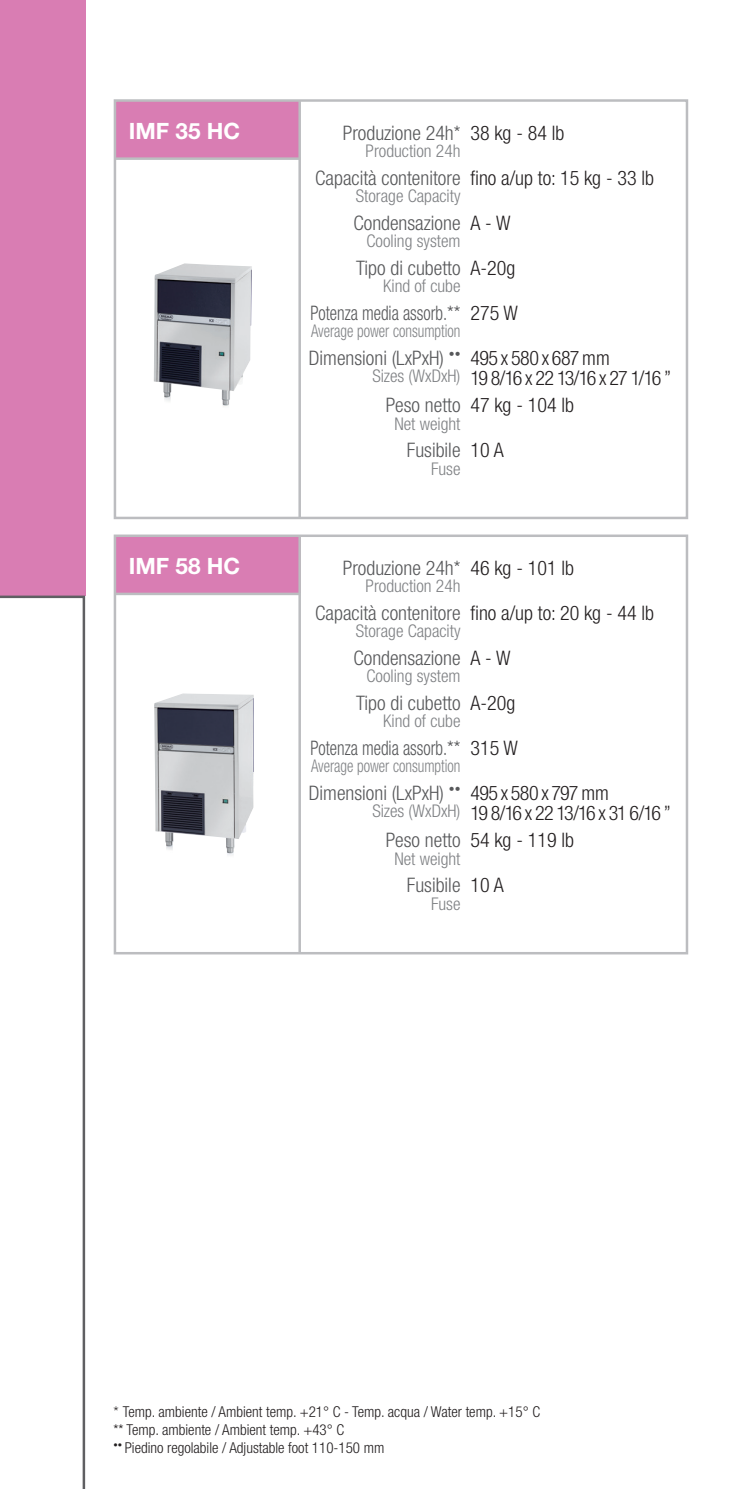
<style>
.page{position:relative;width:745px;height:1489px;background:#fff}
.page>*{position:absolute;margin:0;border:0;box-sizing:border-box;transform-origin:0 0}
.t1{font:700 22.5px "Helvetica Neue LT Std";color:#fff}
.t2{font:300 condensed 20px "Helvetica Neue LT Std";color:#57585a}
.t3{font:300 condensed 20px "Helvetica Neue LT Std";color:#231f20}
.t4{font:300 condensed 20px "Helvetica Neue LT Std";color:#57585a;scale:.85 1}
.t5{font:300 condensed 20px/20px "Helvetica Neue LT Std";letter-spacing:-.035em;color:#231f20}
.t6{font:300 condensed 20px/20px "Helvetica Neue LT Std";letter-spacing:-.045em;color:#231f20}
.t7{font:300 condensed 17.5px "Helvetica Neue LT Std";color:#808285}
.t8{font:300 condensed 17.5px "Helvetica Neue LT Std";color:#808285;scale:.85 1}
.t9{font:300 condensed 15px/18px "Helvetica Neue LT Std";color:#231f20}
.s1{font-stretch:normal}
</style>
<div class="page">
<div style="left:0;top:0;width:85px;height:595px;background:#d97db3"></div>
<div style="left:115px;top:101px;width:184px;height:57px;background:#d97db3"></div>
<hr style="left:298px;top:101px;width:3px;height:416px;background:#bcbdc0">
<hr style="left:115px;top:157px;width:185px;height:3px;background:#bcbdc0">
<div style="left:114px;top:99px;width:573px;height:420px;border:2px solid #bcbdc0"></div>
<img style="left:154px;top:263px;width:98px;height:144px">
<div style="left:115px;top:536px;width:185px;height:56px;background:#d97db3"></div>
<hr style="left:298px;top:536px;width:3px;height:416px;background:#bcbdc0">
<hr style="left:115px;top:592px;width:185px;height:3px;background:#bcbdc0">
<div style="left:114px;top:534px;width:573px;height:420px;border:2px solid #bcbdc0"></div>
<img style="left:154px;top:693px;width:100px;height:162px">
<svg style="left:0;top:595px;width:85px;height:893px"></svg>
<p class="t1" style="left:129px;top:117px;width:113px">IMF 35 HC</p>
<p class="t1" style="left:129px;top:552px;width:113px">IMF 58 HC</p>
<p class="t2" style="left:342px;top:121px;width:119px">Produzione 24h*</p>
<p class="t7" style="left:365px;top:141px;width:96px">Production 24h</p>
<p class="t2" style="left:315px;top:166px;width:147px">Capacità contenitore</p>
<p class="t7" style="left:355px;top:186px;width:106px">Storage Capacity</p>
<p class="t2" style="left:353px;top:211px;width:109px">Condensazione</p>
<p class="t7" style="left:366px;top:231px;width:95px">Cooling system</p>
<p class="t2" style="left:356px;top:256px;width:106px">Tipo di cubetto</p>
<p class="t7" style="left:383px;top:276px;width:79px">Kind of cube</p>
<p class="t4" style="left:310px;top:301px;width:178px">Potenza media assorb.**</p>
<p class="t8" style="left:311px;top:321px;width:177px">Average power consumption</p>
<p class="t2" style="left:308px;top:346px;width:153px">Dimensioni (LxPxH) <sup>••</sup></p>
<p class="t7" style="left:372px;top:366px;width:90px">Sizes (WxDxH)</p>
<p class="t2" style="left:385px;top:393px;width:76px">Peso netto</p>
<p class="t7" style="left:394px;top:413px;width:68px">Net weight</p>
<p class="t2" style="left:406px;top:438px;width:55px">Fusibile</p>
<p class="t7" style="left:430px;top:458px;width:31px">Fuse</p>
<p class="t3" style="left:470px;top:121px;width:95px">38 kg - 84 lb</p>
<p class="t3" style="left:470px;top:166px;width:185px">fino a/up to: 15 kg - 33 lb</p>
<p class="t3" style="left:470px;top:211px;width:41px">A - W</p>
<p class="t3" style="left:470px;top:256px;width:46px">A-20g</p>
<p class="t3" style="left:470px;top:301px;width:49px">275 W</p>
<p class="t5" style="left:470px;top:347px;width:202px">495 x 580 x 687 mm<br>19 8/16 x 22 13/16 x 27 1/16 ”</p>
<p class="t3" style="left:470px;top:393px;width:105px">47 kg - 104 lb</p>
<p class="t3" style="left:470px;top:438px;width:35px">10 A</p>
<p class="t2" style="left:342px;top:556px;width:119px">Produzione 24h*</p>
<p class="t7" style="left:365px;top:576px;width:96px">Production 24h</p>
<p class="t2" style="left:315px;top:601px;width:147px">Capacità contenitore</p>
<p class="t7" style="left:355px;top:621px;width:106px">Storage Capacity</p>
<p class="t2" style="left:353px;top:646px;width:109px">Condensazione</p>
<p class="t7" style="left:366px;top:666px;width:95px">Cooling system</p>
<p class="t2" style="left:356px;top:691px;width:106px">Tipo di cubetto</p>
<p class="t7" style="left:383px;top:711px;width:79px">Kind of cube</p>
<p class="t4" style="left:310px;top:736px;width:178px">Potenza media assorb.**</p>
<p class="t8" style="left:311px;top:756px;width:177px">Average power consumption</p>
<p class="t2" style="left:308px;top:781px;width:153px">Dimensioni (LxPxH) <sup>••</sup></p>
<p class="t7" style="left:372px;top:801px;width:90px">Sizes (WxDxH)</p>
<p class="t2" style="left:385px;top:828px;width:76px">Peso netto</p>
<p class="t7" style="left:394px;top:848px;width:68px">Net weight</p>
<p class="t2" style="left:406px;top:873px;width:55px">Fusibile</p>
<p class="t7" style="left:430px;top:893px;width:31px">Fuse</p>
<p class="t3" style="left:470px;top:556px;width:105px">46 kg - 101 lb</p>
<p class="t3" style="left:470px;top:601px;width:185px">fino a/up to: 20 kg - 44 lb</p>
<p class="t3" style="left:470px;top:646px;width:41px">A - W</p>
<p class="t3" style="left:470px;top:691px;width:46px">A-20g</p>
<p class="t3" style="left:470px;top:736px;width:49px">315 W</p>
<p class="t6" style="left:470px;top:782px;width:202px">495 x 580 x 797 mm<br>19 8/16 x 22 13/16 x 31 6/16 ”</p>
<p class="t3" style="left:470px;top:828px;width:105px">54 kg - 119 lb</p>
<p class="t3" style="left:470px;top:873px;width:35px">10 A</p>
<p class="t9" style="left:113px;top:1402px;width:428px"><span class="s1">*</span> Temp. ambiente / Ambient temp. +21° C - Temp. acqua / Water temp. +15° C ** Temp. ambiente / Ambient temp. +43° C</p>
<p class="t9" style="left:113px;top:1438px;width:272px"><sup>••</sup> Piedino regolabile / Adjustable foot 110-150 mm</p>
</div>
